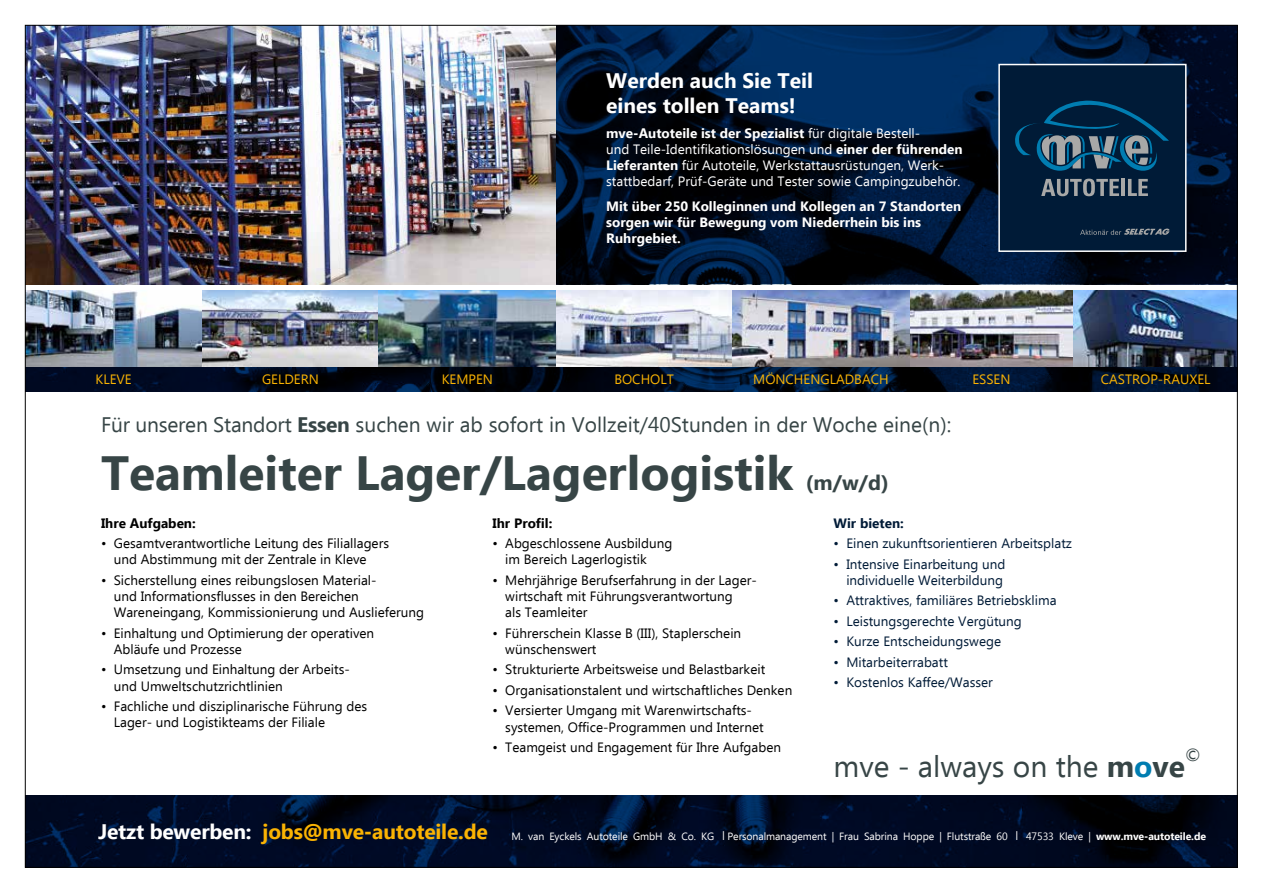
<style>
.page{position:relative;width:1263px;height:893px;background:#fff}
.page>*{position:absolute;margin:0;border:0;box-sizing:border-box;transform-origin:0 0}
.t1{font:700 48px "Ebrima";color:#374546}
.t2{font:30px "Ebrima";color:#374546}
.t3{font:21px "Ebrima";color:#374546}
.t4{font:700 21px/25.2px "Ebrima";color:#fff}
.t5{font:700 21px "Ebrima";color:#374546}
.t6{font:17.55px "Ebrima";color:#374546}
.t7{font:13.5px/16.2px "Ebrima";color:#000}
.t8{font:13.5px/16.2px "Ebrima";color:#001b37;text-align:right}
.t9{font:13.5px/16.2px "Ebrima";color:#fff}
.t10{font:700 13.5px/16.2px "Ebrima";color:#fff}
.t11{font:13.5px "Ebrima";color:#fab303}
.t12{font:700 13.5px "Ebrima";color:#000}
.t13{font:700 13.5px "Ebrima";color:#001b37}
.t14{font:10.5px "Ebrima";letter-spacing:-.01em;color:#fff}
.s1{font-weight:700}
.s2{font-weight:700;color:#007db1}
.s3{font-weight:700;font-size:21px}
.s4{font-weight:700;font-size:21px;color:#fab303}
</style>
<div class="page">
<img style="left:27px;top:366px;width:1209px;height:25px">
<img style="left:27px;top:796px;width:1209px;height:70px">
<img style="left:27px;top:27px;width:1209px;height:257px">
<img style="left:27px;top:290px;width:175px;height:76px">
<img style="left:556px;top:290px;width:176px;height:76px">
<img style="left:202px;top:290px;width:177px;height:76px">
<img style="left:909px;top:290px;width:164px;height:76px">
<img style="left:379px;top:290px;width:177px;height:76px">
<img style="left:732px;top:290px;width:177px;height:76px">
<img style="left:1073px;top:290px;width:163px;height:76px">
<div style="left:999px;top:65px;width:186px;height:185px;background:#001b37"></div>
<svg style="left:1041px;top:179px;width:78px;height:17px"></svg>
<hr style="left:1121px;top:179px;width:4px;height:17px;background:#a8a8a7">
<svg style="left:1128px;top:179px;width:20px;height:17px"></svg>
<svg style="left:1080px;top:229px;width:89px;height:6px"></svg>
<svg style="left:1015px;top:101px;width:154px;height:70px"></svg>
<div style="left:998px;top:64px;width:188px;height:188px;border:2px solid #fff"></div>
<h3 class="t4" style="left:606px;top:69px;width:208px">Werden auch Sie Teil eines tollen Teams!</h3>
<p class="t9" style="left:606px;top:126px;width:358px"><span class="s1">mve-Autoteile ist der Spezialist</span> für digitale Bestell-<br>und Teile-Identifikationslösungen und <span class="s1">einer der führenden Lieferanten</span> für Autoteile, Werkstattausrüstungen, Werk&shy;stattbedarf, Prüf-Geräte und Tester sowie Campingzubehör.</p>
<p class="t10" style="left:606px;top:199px;width:356px">Mit über 250 Kolleginnen und Kollegen an 7 Standorten sorgen wir für Bewegung vom Niederrhein bis ins<br>Ruhrgebiet.</p>
<p class="t11" style="left:96px;top:369px;width:38px">KLEVE</p>
<p class="t11" style="left:262px;top:369px;width:58px">GELDERN</p>
<p class="t11" style="left:442px;top:369px;width:53px">KEMPEN</p>
<p class="t11" style="left:614px;top:369px;width:61px">BOCHOLT</p>
<p class="t11" style="left:753px;top:369px;width:137px">MÖNCHENGLADBACH</p>
<p class="t11" style="left:972px;top:369px;width:40px">ESSEN</p>
<p class="t11" style="left:1101px;top:369px;width:111px">CASTROP-RAUXEL</p>
<h3 class="t3" style="left:101px;top:410px;width:852px">Für unseren Standort <span class="s1">Essen</span> suchen wir ab sofort in Vollzeit/40Stunden in der Woche eine(n):</h3>
<h1 class="t1" style="left:101px;top:437px;width:694px">Teamleiter Lager/Lagerlogistik</h1>
<h3 class="t5" style="left:806px;top:467px;width:85px">(m/w/d)</h3>
<p class="t12" style="left:101px;top:513px;width:96px">Ihre Aufgaben:</p>
<p class="t7" style="left:114px;top:536px;width:277px;text-indent:-13px">• Gesamtverantwortliche Leitung des Filiallagers und Abstimmung mit der Zentrale in Kleve</p>
<p class="t7" style="left:114px;top:573px;width:312px;text-indent:-13px">• Sicherstellung eines reibungslosen Material-<br>und Informationsflusses in den Bereichen<br>Wareneingang, Kommissionierung und Auslieferung</p>
<p class="t7" style="left:114px;top:626px;width:262px;text-indent:-13px">• Einhaltung und Optimierung der operativen<br>Abläufe und Prozesse</p>
<p class="t7" style="left:114px;top:662px;width:238px;text-indent:-13px">• Umsetzung und Einhaltung der Arbeits&shy;und Umweltschutzrichtlinien</p>
<p class="t7" style="left:114px;top:699px;width:255px;text-indent:-13px">• Fachliche und disziplinarische Führung des<br>Lager- und Logistikteams der Filiale</p>
<p class="t12" style="left:493px;top:513px;width:61px">Ihr Profil:</p>
<p class="t7" style="left:505px;top:536px;width:169px;text-indent:-13px">• Abgeschlossene Ausbildung im Bereich Lagerlogistik</p>
<p class="t7" style="left:505px;top:573px;width:253px;text-indent:-13px">• Mehrjährige Berufserfahrung in der Lager&shy;wirtschaft mit Führungsverantwortung<br>als Teamleiter</p>
<p class="t7" style="left:505px;top:626px;width:237px;text-indent:-13px">• Führerschein Klasse B (III), Staplerschein wünschenswert</p>
<p class="t7" style="left:493px;top:662px;width:274px">• Strukturierte Arbeitsweise und Belastbarkeit</p>
<p class="t7" style="left:493px;top:683px;width:301px">• Organisationstalent und wirtschaftliches Denken</p>
<p class="t7" style="left:505px;top:703px;width:260px;text-indent:-13px">• Versierter Umgang mit Warenwirtschafts&shy;systemen, Office-Programmen und Internet</p>
<p class="t7" style="left:493px;top:740px;width:290px">• Teamgeist und Engagement für Ihre Aufgaben</p>
<p class="t13" style="left:833px;top:513px;width:72px">Wir bieten:</p>
<p class="t8" style="left:833px;top:536px;width:240px">• Einen zukunftsorientieren Arbeitsplatz</p>
<p class="t8" style="left:833px;top:557px;width:173px">• Intensive Einarbeitung und individuelle Weiterbildung</p>
<p class="t8" style="left:833px;top:593px;width:224px">• Attraktives, familiäres Betriebsklima</p>
<p class="t8" style="left:833px;top:614px;width:190px">• Leistungsgerechte Vergütung</p>
<p class="t8" style="left:833px;top:634px;width:169px">• Kurze Entscheidungswege</p>
<p class="t8" style="left:833px;top:655px;width:116px">• Mitarbeiterrabatt</p>
<p class="t8" style="left:833px;top:675px;width:161px">• Kostenlos Kaffee/Wasser</p>
<h2 class="t2" style="left:833px;top:745px;width:353px">mve - always on the <span class="s1">m</span><span class="s2">o</span><span class="s1">ve</span></h2>
<p class="t6" style="left:1185px;top:742px;width:17px">©</p>
<p class="t14" style="left:98px;top:829px;width:1109px"><span class="s3">Jetzt bewerben:</span> <span class="s4">jobs@mve-autoteile.de</span> M. van Eyckels Autoteile GmbH &amp; Co. KG ꘡Personalmanagement | Frau Sabrina Hoppe | Flutstraße 60 ꘡ 47533 Kleve | <span class="s1">www.mve-autoteile.de</span></p>
</div>
